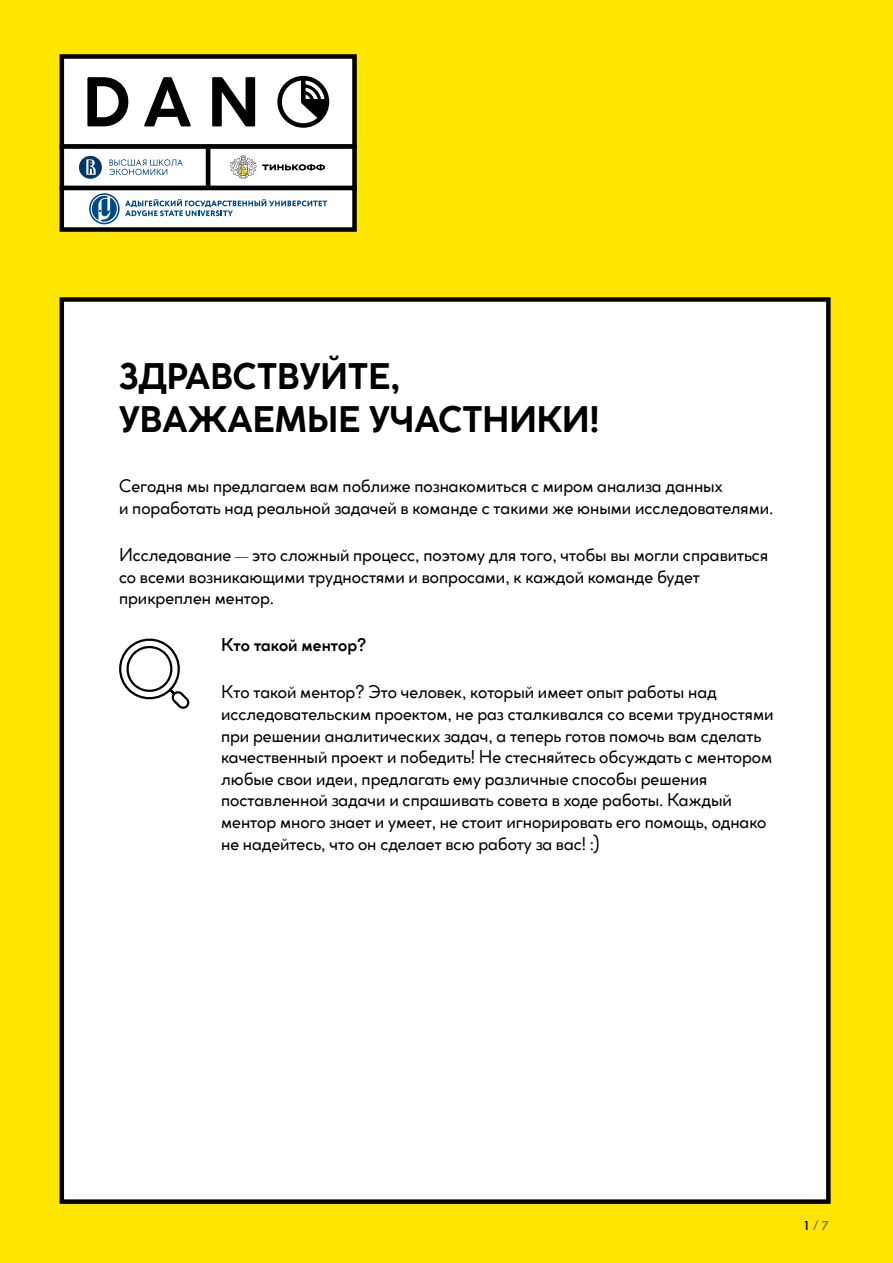
<style>
.page{position:relative;width:893px;height:1263px;background:#ffe600}
.page>*{position:absolute;margin:0;border:0;box-sizing:border-box;transform-origin:0 0}
.t1{font:700 36px/43.2px "Cocogoose Classic Trial";color:#000}
.t2{font:18px/21.6px "Cocogoose Classic Trial";color:#000}
.t3{font:500 18px "Cocogoose Classic Trial";color:#000}
.t4{font:500 13.5px "Futura New";color:#000}
.s1{font-family:"Cocogoose Classic Trial";font-weight:400;color:#706f6f}
.s2{color:#706f6f}
</style>
<div class="page">
<div style="left:62px;top:299px;width:766px;height:902px;background:#fff"></div>
<div style="left:60px;top:297px;width:771px;height:907px;border:4px solid #000"></div>
<div style="left:62px;top:188px;width:292px;height:42px;background:#fff"></div>
<div style="left:60px;top:186px;width:297px;height:46px;border:4px solid #000"></div>
<svg style="left:60px;top:54px;width:297px;height:170px;background:#bfc1c3"></svg>
<svg style="left:119px;top:638px;width:71px;height:71px"></svg>
<h1 class="t1" style="left:119px;top:353px;width:482px">ЗДРАВСТВУЙТЕ,<br>УВАЖАЕМЫЕ УЧАСТНИКИ!</h1>
<p class="t2" style="left:119px;top:474px;width:656px">Сегодня мы предлагаем вам поближе познакомиться с миром анализа данных<br>и поработать над реальной задачей в команде с такими же юными исследователями.</p>
<p class="t2" style="left:119px;top:543px;width:651px">Исследование — это сложный процесс, поэтому для того, чтобы вы могли справиться со всеми возникающими трудностями и вопросами, к каждой команде будет прикреплен ментор.</p>
<p class="t3" style="left:221px;top:632px;width:147px">Кто такой ментор?</p>
<p class="t2" style="left:221px;top:680px;width:554px">Кто такой ментор? Это человек, который имеет опыт работы над исследовательским проектом, не раз сталкивался со всеми трудностями при решении аналитических задач, а теперь готов помочь вам сделать качественный проект и победить! Не стесняйтесь обсуждать с ментором любые свои идеи, предлагать ему различные способы решения поставленной задачи и спрашивать совета в ходе работы. Каждый ментор много знает и умеет, не стоит игнорировать его помощь, однако не надейтесь, что он сделает всю работу за вас! :)</p>
<p class="t4" style="left:803px;top:1217px;width:28px">1 <span class="s1">/</span> <span class="s2">7</span></p>
</div>
